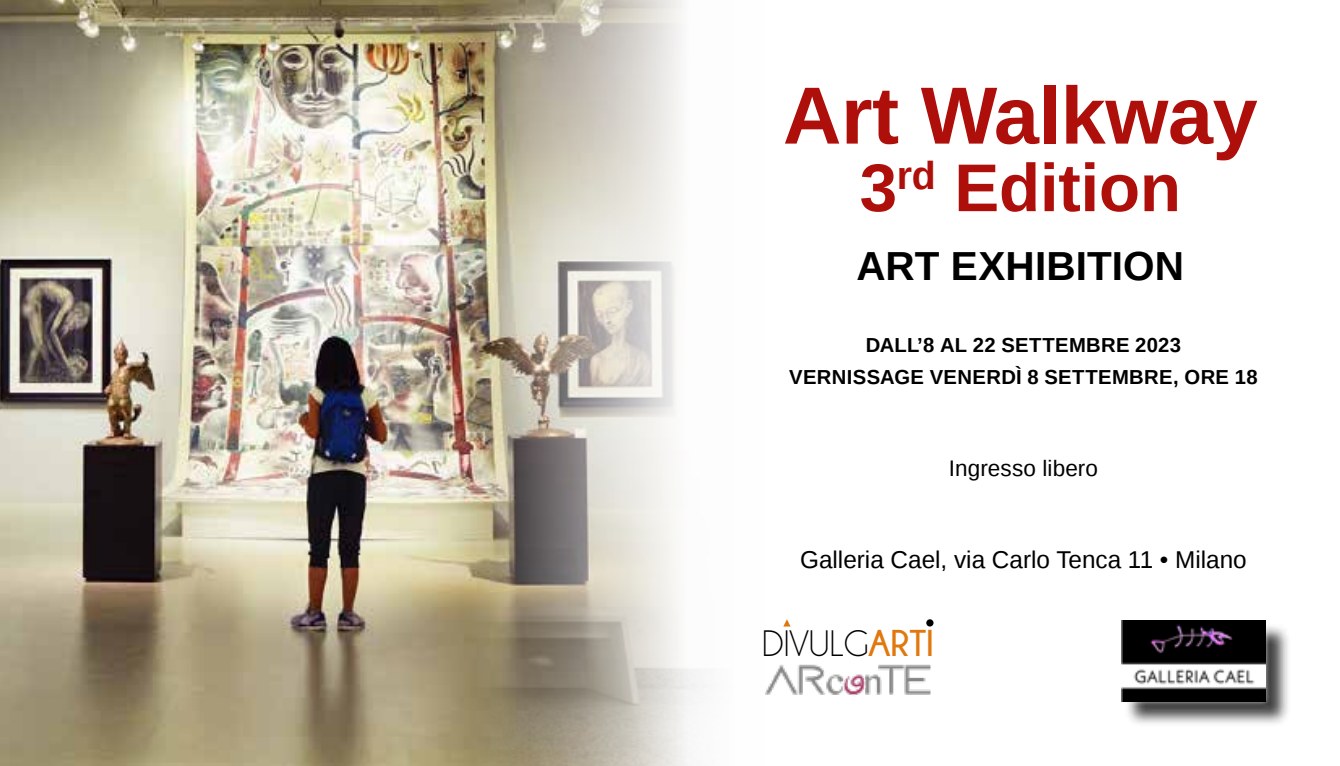
<style>
.page{position:relative;width:1340px;height:766px;background:#fff}
.page>*{position:absolute;margin:0;border:0;box-sizing:border-box;transform-origin:0 0}
.t1{font:700 81px "Liberation Sans";letter-spacing:-.005em;color:#ae0f0a}
.t2{font:700 67.5px "Liberation Sans";letter-spacing:-.005em;color:#ae0f0a}
.t3{font:700 40.5px "Liberation Sans";color:#000}
.t4{font:37.12px "Champagne&Limousines";color:#000}
.t5{font:24.3px "Liberation Sans";color:#000}
.t6{font:22.5px "Liberation Sans";letter-spacing:.005em;color:#000}
.t7{font:700 20.25px/31.5px "Liberation Sans";letter-spacing:.015em;color:#000;text-align:center}
.s1{font-weight:700;color:#e0780d}
</style>
<div class="page">
<img style="left:0;top:0;width:706px;height:765px">
<div style="left:1124px;top:623px;width:167px;height:103px;background:#000;opacity:.75"></div>
<div style="left:1116px;top:615px;width:154px;height:91px;background:#fff;opacity:.75"></div>
<img style="left:1121px;top:620px;width:144px;height:81px">
<img style="left:765px;top:664px;width:166px;height:31px">
<svg style="left:783px;top:619px;width:7px;height:7px"></svg>
<div style="left:926px;top:619px;width:7px;height:7px;background:#000;border-radius:50%"></div>
<h1 class="t1" style="left:783px;top:60px;width:476px">Art Walkway</h1>
<h2 class="t2" style="left:859px;top:141px;width:323px">3<sup>rd</sup> Edition</h2>
<h3 class="t3" style="left:856px;top:238px;width:329px">ART EXHIBITION</h3>
<p class="t7" style="left:789px;top:329px;width:470px">DALL’8 AL 22 SETTEMBRE 2023<br>VERNISSAGE VENERDÌ 8 SETTEMBRE, ORE 18</p>
<p class="t6" style="left:948px;top:455px;width:151px">Ingresso libero</p>
<p class="t5" style="left:800px;top:545px;width:448px">Galleria Cael, via Carlo Tenca 11 • Milano</p>
<h3 class="t4" style="left:762px;top:624px;width:173px">DIVULG<span class="s1">ARTI</span></h3>
</div>
